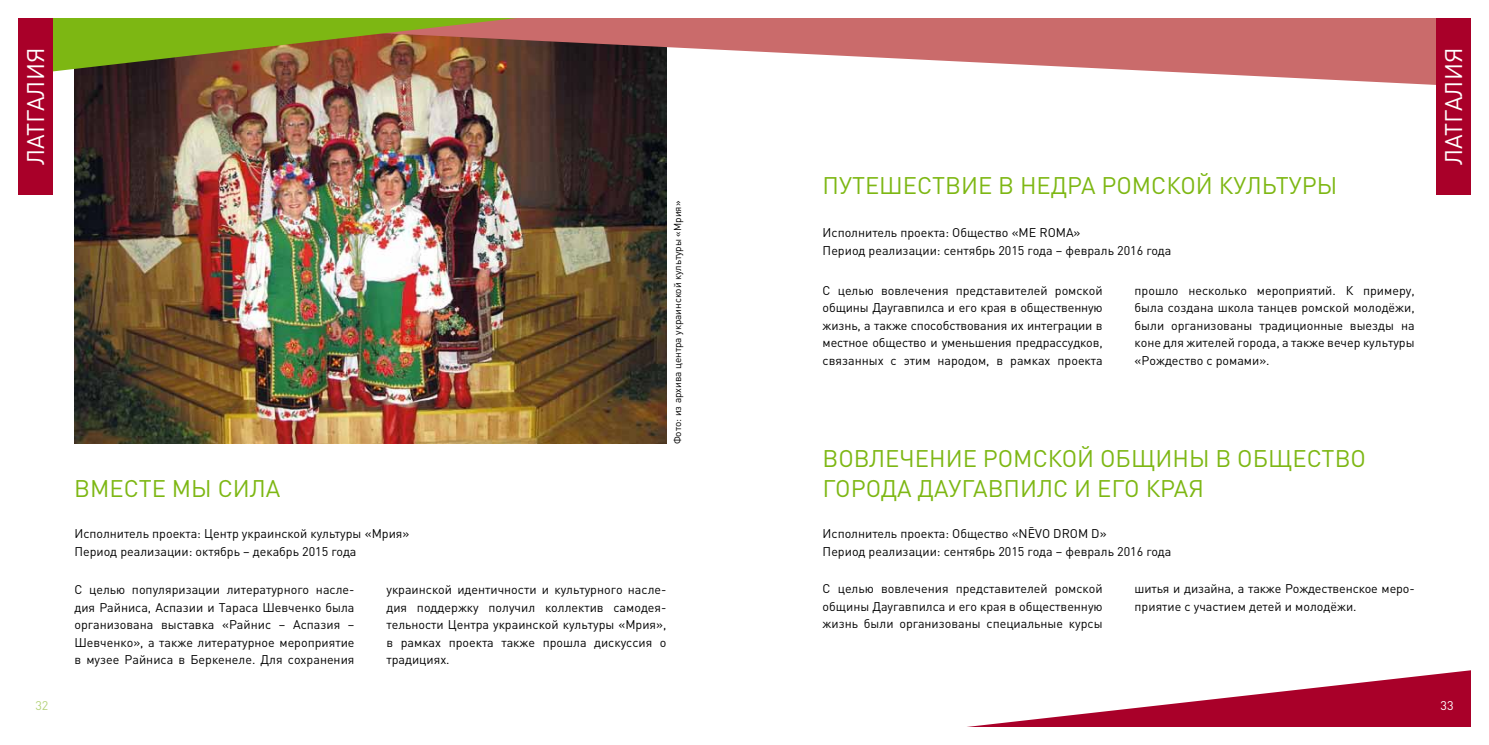
<style>
.page{position:relative;width:1489px;height:745px;background:#fff}
.page>*{position:absolute;margin:0;border:0;box-sizing:border-box;transform-origin:0 0}
.t1{font:23.75px "DIN Pro";color:#7db713}
.t2{font:23.75px "DIN Pro";color:#fff}
.t3{font:12.5px/17.5px "DIN Pro";color:#000;text-align:justify}
.t4{font:12.5px "DIN Pro";color:#b6d37d}
.t5{font:12.5px "DIN Pro";color:#fff}
.t6{font:10px "DIN Pro";color:#000}
</style>
<div class="page">
<img style="left:74px;top:87px;width:592px;height:356px">
<svg style="left:74px;top:18px;width:1361px;height:69px;fill:#ca6b6b"></svg>
<svg style="left:53px;top:18px;width:584px;height:59px"></svg>
<svg style="left:976px;top:670px;width:494px;height:56px"></svg>
<div style="left:1435px;top:18px;width:35px;height:177px;background:#a90029"></div>
<div style="left:18px;top:18px;width:35px;height:177px;background:#a90029"></div>
<h1 class="t2" style="left:19px;top:165px;width:118px;rotate:-90deg">Латгалия</h1>
<p class="t6" style="left:670px;top:444px;width:245px;rotate:-90deg">Фото: из архива центра украинской культуры «Мрия»</p>
<h1 class="t1" style="left:74px;top:472px;width:32px">Вместе</h1>
<h1 class="t1" style="left:172px;top:472px;width:62px">мы сила</h1>
<p class="t3" style="left:74px;top:523px;width:336px;line-height:18.8px">Исполнитель проекта: Центр украинской культуры «Мрия»<br>Период реализации: октябрь – декабрь 2015 года</p>
<p class="t3" style="left:386px;top:580px;width:281px">украинской идентичности и культурного насле&shy;дия поддержку получил коллектив самодея&shy;тельности Центра украинской культуры «Мрия», в рамках проекта также прошла дискуссия о традициях.</p>
<p class="t3" style="left:74px;top:580px;width:281px">С целью популяризации литературного насле&shy;дия Райниса, Аспазии и Тараса Шевченко была организована выставка «Райнис – Аспазия – Шевченко», а также литературное мероприятие в музее Райниса в Беркенеле. Для сохранения</p>
<h1 class="t1" style="left:822px;top:169px;width:96px">Путешествие</h1>
<h1 class="t1" style="left:998px;top:169px;width:38px">в недра</h1>
<h1 class="t1" style="left:1101px;top:169px;width:65px">РОМско</h1>
<h1 class="t1" style="left:1195px;top:169px;width:37px">й кул</h1>
<h1 class="t1" style="left:1261px;top:169px;width:77px">ьтур ы</h1>
<p class="t3" style="left:822px;top:222px;width:350px;line-height:18.8px">Исполнитель проекта: Общество «ME ROMA»<br>Период реализации: сентябрь 2015 года – февраль 2016 года</p>
<p class="t3" style="left:1134px;top:281px;width:281px">прошло несколько мероприятий. К примеру, была создана школа танцев ромской молодёжи, были организованы традиционные выезды на коне для жителей города, а также вечер культуры «Рождество с ромами».</p>
<p class="t3" style="left:822px;top:281px;width:281px">С целью вовлечения представителей ромской общины Даугавпилса и его края в общественную жизнь, а также способствования их интеграции в местное общество и уменьшения предрассудков, связанных с этим народом, в рамках проекта</p>
<h1 class="t1" style="left:822px;top:442px;width:32px">Вовлечение</h1>
<h1 class="t1" style="left:982px;top:442px;width:65px">РОМско</h1>
<h1 class="t1" style="left:1077px;top:442px;width:230px">й общин ы вобщество</h1>
<h1 class="t1" style="left:822px;top:472px;width:16px">города</h1>
<h1 class="t1" style="left:917px;top:472px;width:33px">Даугавпилс</h1>
<h1 class="t1" style="left:1074px;top:472px;width:37px">и его</h1>
<h1 class="t1" style="left:1145px;top:472px;width:60px">кра я</h1>
<p class="t3" style="left:822px;top:523px;width:350px;line-height:18.8px">Исполнитель проекта: Общество «NĒVO DROM D»<br>Период реализации: сентябрь 2015 года – февраль 2016 года</p>
<p class="t3" style="left:1134px;top:579px;width:281px">шитья и дизайна, а также Рождественское меро&shy;приятие с участием детей и молодёжи.</p>
<p class="t3" style="left:822px;top:579px;width:281px">С целью вовлечения представителей ромской общины Даугавпилса и его края в общественную жизнь были организованы специальные курсы</p>
<h1 class="t2" style="left:1437px;top:165px;width:118px;rotate:-90deg">Латгалия</h1>
<p class="t4" style="left:35px;top:696px;width:15px">32</p>
<p class="t5" style="left:1440px;top:696px;width:15px">33</p>
</div>
